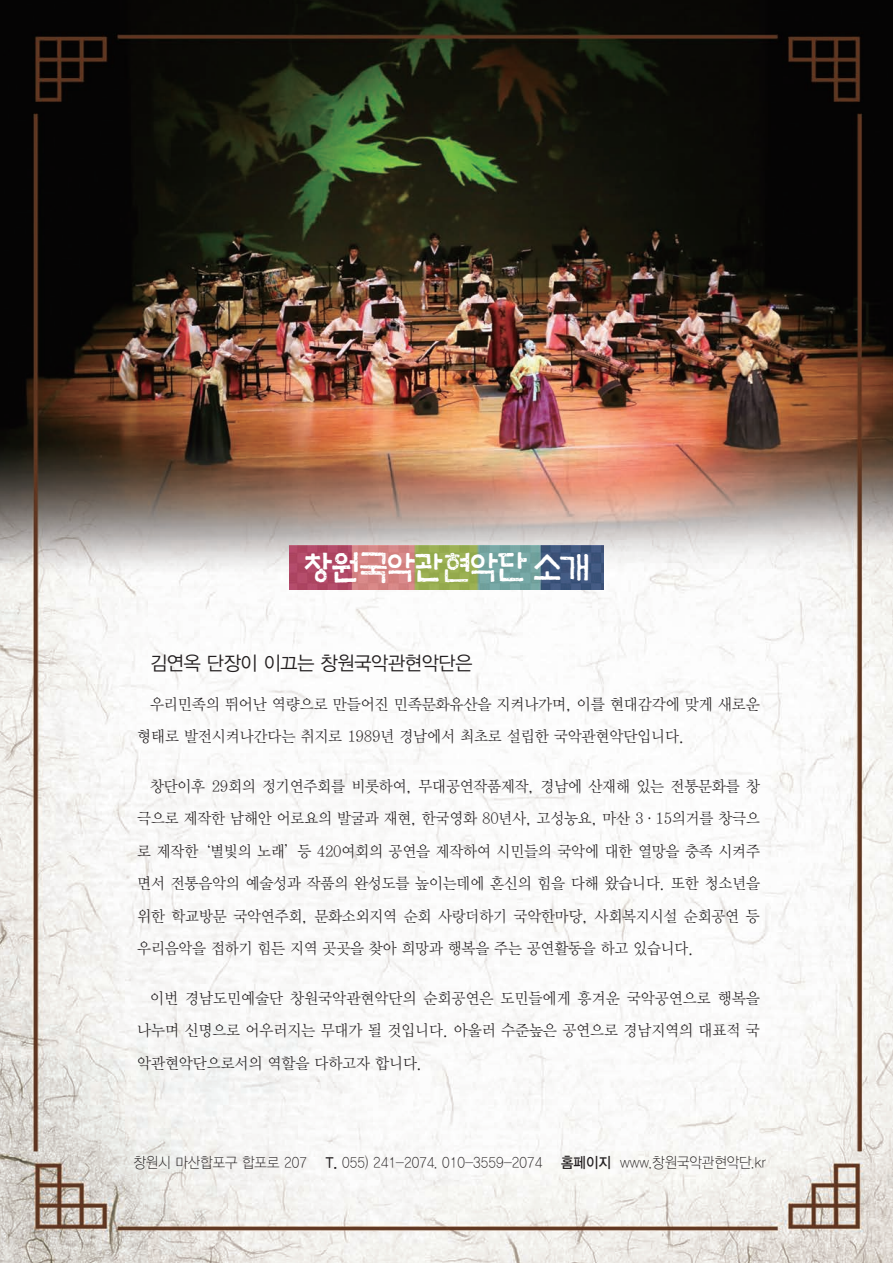
<style>
.page{position:relative;width:893px;height:1263px;background:#fff}
.page>*{position:absolute;margin:0;border:0;box-sizing:border-box;transform-origin:0 0}
.t1{font:34.95px "San Wi";letter-spacing:-.1em;color:#fff;scale:.88 1}
.t2{font:19.5px "YDIYGO320";letter-spacing:-.01em;color:#231f20;scale:.95 1}
.t3{font:15.75px/32.4px "YDIY Mj O320";letter-spacing:-.01em;color:#231f20;text-align:justify;scale:.94 1}
.t4{font:15.75px/32.4px "YDIY Mj O320";letter-spacing:-.01em;color:#231f20;scale:.95 1}
.t5{font:15px "YDIYGO310";color:#231f20;scale:.9 1}
.s1{font-family:"YDIYGO330"}
</style>
<div class="page">
<img style="left:0;top:0;width:893px;height:1263px">
<img style="left:289px;top:545px;width:315px;height:45px">
<h1 class="t1" style="left:303px;top:550px;width:329px">창원국악관현악단 소개</h1>
<p class="t2" style="left:150px;top:652px;width:341px">김연옥 단장이 이끄는 창원국악관현악단은</p>
<p class="t4" style="left:137px;top:688px;width:657px;text-indent:13px">우리민족의 뛰어난 역량으로 만들어진 민족문화유산을 지켜나가며, 이를 현대감각에 맞게 새로운 형태로 발전시켜나간다는 취지로 1989년 경남에서 최초로 설립한 국악관현악단입니다.</p>
<p class="t3" style="left:137px;top:770px;width:664px;text-indent:13px">창단이후 29회의 정기연주회를 비롯하여, 무대공연작품제작, 경남에 산재해 있는 전통문화를 창 극으로 제작한 남해안 어로요의 발굴과 재현, 한국영화 80년사, 고성농요, 마산 3·15의거를 창극으 로 제작한‘별빛의 노래’등 420여회의 공연을 제작하여 시민들의 국악에 대한 열망을 충족 시켜주 면서 전통음악의 예술성과 작품의 완성도를 높이는데에 혼신의 힘을 다해 왔습니다. 또한 청소년을 위한 학교방문 국악연주회, 문화소외지역 순회 사랑더하기 국악한마당, 사회복지시설 순회공연 등 우리음악을 접하기 힘든 지역 곳곳을 찾아 희망과 행복을 주는 공연활동을 하고 있습니다.</p>
<p class="t4" style="left:137px;top:982px;width:657px;text-align:justify;text-indent:13px">이번 경남도민예술단 창원국악관현악단의 순회공연은 도민들에게 흥겨운 국악공연으로 행복을 나누며 신명으로 어우러지는 무대가 될 것입니다. 아울러 수준높은 공연으로 경남지역의 대표적 국 악관현악단으로서의 역할을 다하고자 합니다.</p>
<p class="t5" style="left:133px;top:1154px;width:194px">창원시 마산합포구 합포로 207</p>
<p class="t5" style="left:326px;top:1154px;width:242px"><span class="s1">T.</span> 055) 241-2074. 010-3559-2074</p>
<p class="t5" style="left:561px;top:1154px;width:229px"><span class="s1">홈페이지</span> www.창원국악관현악단.kr</p>
</div>
